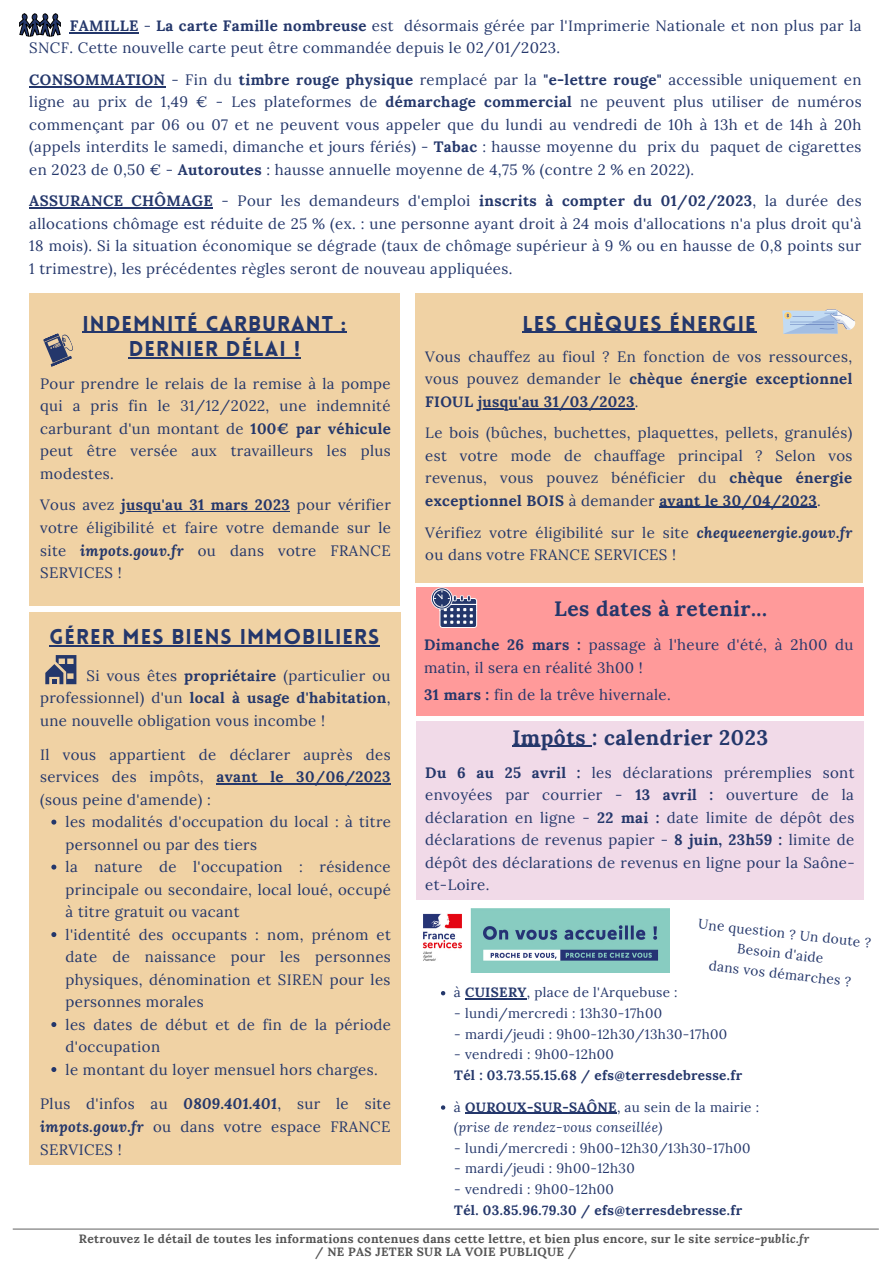
<style>
.page{position:relative;width:893px;height:1264px;background:#fff}
.page>*{position:absolute;margin:0;border:0;box-sizing:border-box;transform-origin:0 0}
.t1{font:900 21px/25.8px "Lovelo";letter-spacing:.05em;color:#24376b;text-align:center}
.t2{font:700 21px "Lora";letter-spacing:.025em;color:#24376b}
.t3{font:15px/22.5px "Lora";letter-spacing:.025em;color:#24376b;text-align:justify}
.t4{font:13.5px/20.2px "Lora";letter-spacing:.025em;color:#24376b;text-align:center}
.t5{font:700 13.5px "Lora";letter-spacing:.025em;color:#24376b}
.t6{font:italic 13.5px "Lora";letter-spacing:.025em;color:#24376b}
.t7{font:700 12px/13px "Lora";letter-spacing:.025em;color:#545454;text-align:center}
.s1{font-weight:700}
.s2{font-weight:700;font-style:italic}
.s3{font-style:italic}
</style>
<div class="page">
<div style="left:29px;top:293px;width:370px;height:313px;background:#f0d2a4"></div>
<div style="left:415px;top:293px;width:447px;height:289px;background:#f0d2a4"></div>
<div style="left:29px;top:612px;width:371px;height:552px;background:#f0d2a4"></div>
<img style="left:422px;top:908px;width:247px;height:64px">
<svg style="left:43px;top:333px;width:30px;height:34px"></svg>
<svg style="left:782px;top:309px;width:73px;height:25px"></svg>
<svg style="left:45px;top:655px;width:31px;height:29px"></svg>
<svg style="left:19px;top:14px;width:42px;height:22px"></svg>
<svg style="left:441px;top:991px;width:4px;height:4px"></svg>
<hr style="left:465px;top:998px;width:62px;height:1px;background:#24376b">
<svg style="left:441px;top:1105px;width:4px;height:4px"></svg>
<hr style="left:465px;top:1112px;width:152px;height:2px;background:#24376b">
<hr style="left:13px;top:1228px;width:865px;height:1px;background:#737373">
<div style="left:416px;top:587px;width:448px;height:128px;background:#ff9a9a"></div>
<svg style="left:431px;top:587px;width:46px;height:41px"></svg>
<hr style="left:70px;top:32px;width:69px;height:1px;background:#24376b">
<hr style="left:29px;top:86px;width:136px;height:1px;background:#24376b">
<hr style="left:29px;top:207px;width:184px;height:2px;background:#24376b">
<hr style="left:82px;top:331px;width:265px;height:2px;background:#24376b">
<hr style="left:129px;top:357px;width:172px;height:1px;background:#24376b">
<hr style="left:121px;top:511px;width:169px;height:1px;background:#24376b">
<hr style="left:522px;top:331px;width:234px;height:2px;background:#24376b">
<hr style="left:478px;top:408px;width:157px;height:1px;background:#24376b">
<hr style="left:659px;top:506px;width:158px;height:2px;background:#24376b">
<hr style="left:49px;top:645px;width:331px;height:1px;background:#24376b">
<svg style="left:51px;top:819px;width:5px;height:5px"></svg>
<svg style="left:51px;top:864px;width:5px;height:5px"></svg>
<svg style="left:51px;top:932px;width:5px;height:5px"></svg>
<svg style="left:51px;top:1022px;width:5px;height:5px"></svg>
<svg style="left:51px;top:1067px;width:5px;height:5px"></svg>
<hr style="left:216px;top:783px;width:175px;height:1px;background:#24376b">
<div style="left:416px;top:721px;width:448px;height:178px;background:#f1dae8"></div>
<hr style="left:512px;top:745px;width:80px;height:1px;background:#24376b">
<p class="t3" style="left:29px;top:14px;width:833px;text-indent:41px"><span class="s1">FAMILLE</span> - <span class="s1">La carte Famille nombreuse</span> est désormais gérée par l'Imprimerie Nationale et non plus par la<br>SNCF. Cette nouvelle carte peut être commandée depuis le 02/01/2023.</p>
<p class="t3" style="left:29px;top:68px;width:833px"><span class="s1">CONSOMMATION</span> - Fin du <span class="s1">timbre rouge physique</span> remplacé par la <span class="s1">"e-lettre rouge"</span> accessible uniquement en ligne au prix de 1,49 € - Les plateformes de <span class="s1">démarchage commercial</span> ne peuvent plus utiliser de numéros commençant par 06 ou 07 et ne peuvent vous appeler que du lundi au vendredi de 10h à 13h et de 14h à 20h (appels interdits le samedi, dimanche et jours fériés) - <span class="s1">Tabac</span> : hausse moyenne du prix du paquet de cigarettes en 2023 de 0,50 € - <span class="s1">Autoroutes</span> : hausse annuelle moyenne de 4,75 % (contre 2 % en 2022).</p>
<p class="t3" style="left:29px;top:189px;width:833px"><span class="s1">ASSURANCE CHÔMAGE</span> - Pour les demandeurs d'emploi <span class="s1">inscrits à compter du 01/02/2023</span>, la durée des allocations chômage est réduite de 25 % (ex. : une personne ayant droit à 24 mois d'allocations n'a plus droit qu'à 18 mois). Si la situation économique se dégrade (taux de chômage supérieur à 9 % ou en hausse de 0,8 points sur 1 trimestre), les précédentes règles seront de nouveau appliquées.</p>
<h1 class="t1" style="left:82px;top:312px;width:265px">INDEMNITÉ CARBURANT :<br>DERNIER DÉLAI !</h1>
<p class="t3" style="left:40px;top:372px;width:352px">Pour prendre le relais de la remise à la pompe qui a pris fin le 31/12/2022, une indemnité carburant d'un montant de <span class="s1">100€ par véhicule </span>peut être versée aux travailleurs les plus modestes.</p>
<p class="t3" style="left:40px;top:493px;width:352px">Vous avez <span class="s1">jusqu'au 31 mars 2023</span> pour vérifier votre éligibilité et faire votre demande sur le site <span class="s2">impots.gouv.fr</span> ou dans votre FRANCE SERVICES !</p>
<h1 class="t1" style="left:522px;top:312px;width:234px">LES CHÈQUES ÉNERGIE</h1>
<p class="t3" style="left:425px;top:345px;width:428px">Vous chauffez au fioul ? En fonction de vos ressources, vous pouvez demander le <span class="s1">chèque énergie exceptionnel FIOUL jusqu'au 31/03/2023</span>.</p>
<p class="t3" style="left:425px;top:421px;width:428px">Le bois (bûches, buchettes, plaquettes, pellets, granulés) est votre mode de chauffage principal ? Selon vos revenus, vous pouvez bénéficier du <span class="s1">chèque énergie exceptionnel BOIS</span> à demander <span class="s1">avant le 30/04/2023</span>.</p>
<p class="t3" style="left:425px;top:521px;width:428px">Vérifiez votre éligibilité sur le site <span class="s2">chequeenergie.gouv.fr </span>ou dans votre FRANCE SERVICES !</p>
<h1 class="t1" style="left:49px;top:626px;width:331px">GÉRER MES BIENS IMMOBILIERS</h1>
<p class="t3" style="left:40px;top:664px;width:352px;text-indent:46px">Si vous êtes <span class="s1">propriétaire</span> (particulier ou professionnel) d'un <span class="s1">local à usage d'habitation</span>, une nouvelle obligation vous incombe !</p>
<p class="t3" style="left:40px;top:743px;width:352px">Il vous appartient de déclarer auprès des services des impôts, <span class="s1">avant le 30/06/2023 </span>(sous peine d'amende) :</p>
<p class="t3" style="left:66px;top:810px;width:327px;text-align:left">les modalités d'occupation du local : à titre personnel ou par des tiers<br>la nature de l'occupation : résidence principale ou secondaire, local loué, occupé à titre gratuit ou vacant<br>l'identité des occupants : nom, prénom et date de naissance pour les personnes physiques, dénomination et SIREN pour les personnes morales<br>les dates de début et de fin de la période d'occupation<br>le montant du loyer mensuel hors charges.</p>
<p class="t3" style="left:40px;top:1091px;width:352px">Plus d'infos au <span class="s2">0809.401.401</span>, sur le site <span class="s2">impots.gouv.fr</span> ou dans votre espace FRANCE SERVICES !</p>
<h1 class="t2" style="left:554px;top:594px;width:214px">Les dates à retenir...</h1>
<p class="t3" style="left:424px;top:633px;width:431px"><span class="s1">Dimanche 26 mars :</span> passage à l'heure d'été, à 2h00 du matin, il sera en réalité 3h00 !</p>
<p class="t3" style="left:424px;top:683px;width:248px"><span class="s1">31 mars :</span> fin de la trêve hivernale.</p>
<h1 class="t2" style="left:512px;top:723px;width:257px">Impôts : calendrier 2023</h1>
<p class="t3" style="left:425px;top:761px;width:431px"><span class="s1">Du 6 au 25 avril :</span> les déclarations préremplies sont envoyées par courrier - <span class="s1">13 avril :</span> ouverture de la déclaration en ligne - <span class="s1">22 mai :</span> date limite de dépôt des déclarations de revenus papier - <span class="s1">8 juin, 23h59 :</span> limite de dépôt des déclarations de revenus en ligne pour la Saône&shy;et-Loire.</p>
<p class="t4" style="left:699px;top:913px;width:175px;rotate:6deg">Une question ? Un doute ?<br>Besoin d'aide<br>dans vos démarches ?</p>
<p class="t4" style="left:454px;top:982px;width:225px">à <span class="s1">CUISERY</span>, place de l'Arquebuse :</p>
<p class="t4" style="left:454px;top:1002px;width:209px">- lundi/mercredi : 13h30-17h00</p>
<p class="t4" style="left:454px;top:1023px;width:274px">- mardi/jeudi : 9h00-12h30/13h30-17h00</p>
<p class="t4" style="left:454px;top:1044px;width:161px">- vendredi : 9h00-12h00</p>
<p class="t5" style="left:454px;top:1066px;width:289px">Tél : 03.73.55.15.68 / efs@terresdebresse.fr</p>
<p class="t6" style="left:454px;top:1118px;width:210px">(prise de rendez-vous conseillée)</p>
<p class="t4" style="left:454px;top:1137px;width:298px">- lundi/mercredi : 9h00-12h30/13h30-17h00</p>
<p class="t4" style="left:454px;top:1158px;width:182px">- mardi/jeudi : 9h00-12h30</p>
<p class="t4" style="left:454px;top:1178px;width:161px">- vendredi : 9h00-12h00</p>
<p class="t5" style="left:454px;top:1201px;width:289px">Tél. 03.85.96.79.30 / efs@terresdebresse.fr</p>
<p class="t4" style="left:454px;top:1096px;width:307px">à <span class="s1">OUROUX-SUR-SAÔNE</span>, au sein de la mairie :</p>
<p class="t7" style="left:79px;top:1232px;width:731px">Retrouvez le détail de toutes les informations contenues dans cette lettre, et bien plus encore, sur le site <span class="s3">service-public.fr </span>/ NE PAS JETER SUR LA VOIE PUBLIQUE /</p>
</div>
